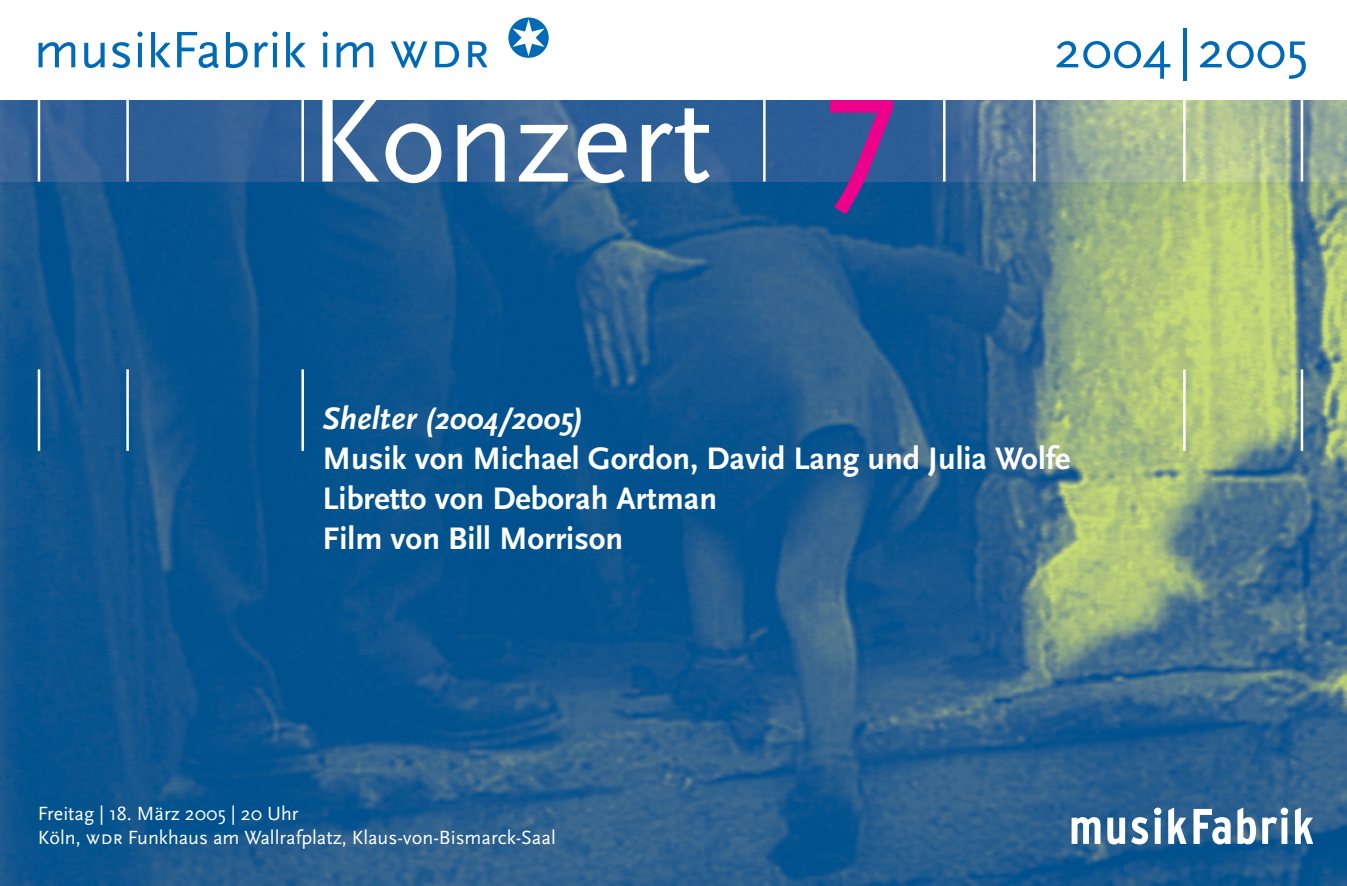
<style>
.page{position:relative;width:1347px;height:886px;background:#fff}
.page>*{position:absolute;margin:0;border:0;box-sizing:border-box;transform-origin:0 0}
.t1{font:170px "Scala Sans Caps";color:#ed008b}
.t2{font:125px "Scala Sans";color:#fff}
.t3{font:54.25px "Scala Sans";color:#006ab6}
.t4{font:700 condensed 50px "Interstate";letter-spacing:.03em;color:#fff}
.t5{font:700 32.5px/40px "Scala Sans";color:#fff}
.t6{font:italic 700 32.5px "Scala Sans";color:#fff}
.t7{font:20px/23.8px "Scala Sans";color:#fff}
.s1{font-family:"Scala Sans Caps"}
</style>
<div class="page">
<img style="left:1px;top:182px;width:1345px;height:704px">
<hr style="left:1183px;top:369px;width:2px;height:82px;background:#fff">
<svg style="left:1px;top:100px;width:1345px;height:82px;background:#4c7596"></svg>
<hr style="left:38px;top:369px;width:2px;height:82px;background:#fff">
<hr style="left:126px;top:369px;width:3px;height:82px;background:#fff">
<hr style="left:301px;top:369px;width:3px;height:82px;background:#fff">
<hr style="left:1300px;top:369px;width:3px;height:82px;background:#fff">
<hr style="left:126px;top:100px;width:3px;height:82px;background:#fff">
<hr style="left:301px;top:100px;width:3px;height:82px;background:#fff">
<hr style="left:38px;top:100px;width:2px;height:82px;background:#fff">
<svg style="left:508px;top:18px;width:41px;height:40px"></svg>
<svg style="left:512px;top:19px;width:32px;height:37px"></svg>
<hr style="left:763px;top:100px;width:2px;height:82px;background:#fff">
<hr style="left:943px;top:100px;width:2px;height:82px;background:#fff">
<hr style="left:1033px;top:100px;width:2px;height:82px;background:#fff">
<hr style="left:1183px;top:100px;width:2px;height:82px;background:#fff">
<hr style="left:1300px;top:100px;width:3px;height:82px;background:#fff">
<h3 class="t3" style="left:34px;top:28px;width:457px">musikFabrik im <span class="s1">wdr</span></h3>
<h2 class="t2" style="left:309px;top:90px;width:404px">Konzert</h2>
<h1 class="t1" style="left:815px;top:54px;width:86px">7</h1>
<h3 class="t3" style="left:1054px;top:28px;width:256px">2004|2005</h3>
<p class="t6" style="left:322px;top:405px;width:262px">Shelter (2004/2005)</p>
<p class="t5" style="left:322px;top:441px;width:749px">Musik von Michael Gordon, David Lang und Julia Wolfe<br>Libretto von Deborah Artman<br>Film von Bill Morrison</p>
<p class="t7" style="left:38px;top:803px;width:519px">Freitag | 18. März 2005 | 20 Uhr<br>Köln, <span class="s1">wdr</span> Funkhaus am Wallrafplatz, Klaus-von-Bismarck-Saal</p>
<h3 class="t4" style="left:1068px;top:807px;width:247px">musikFabrik</h3>
</div>
